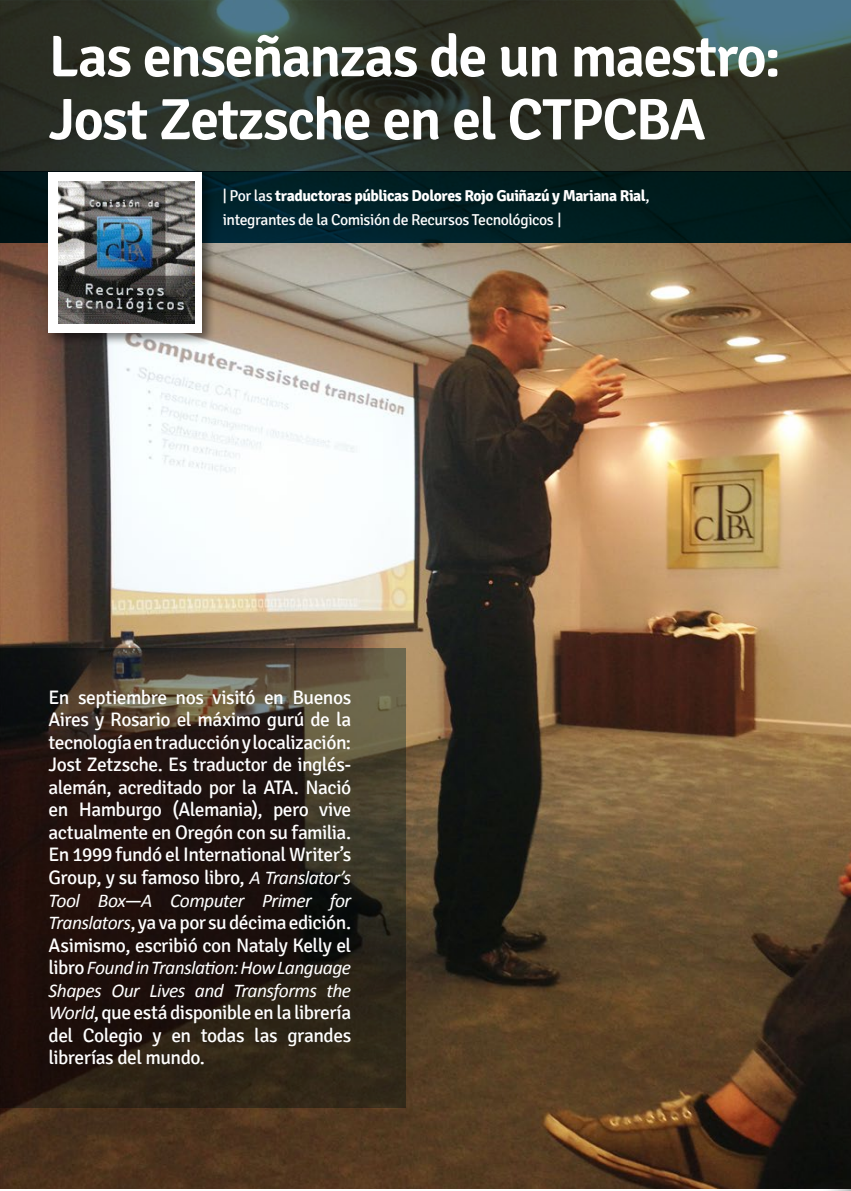
<style>
.page{position:relative;width:851px;height:1191px;background:#fff}
.page>*{position:absolute;margin:0;border:0;box-sizing:border-box;transform-origin:0 0}
.t1{font:600 58.5px/63px "Signika";letter-spacing:-.03em;color:#fff}
.t2{font:19.5px/22.5px "Signika";letter-spacing:-.03em;color:#fff;text-align:justify}
.t3{font:italic 19.5px/22.5px "Calibri";letter-spacing:-.025em;color:#fff}
.t4{font:15.75px/24px "Signika";letter-spacing:-.03em;color:#fff}
.s1{font-weight:700}
.s2{font-family:"Calibri";font-style:italic}
.s3{font-family:"Signika";font-style:normal}
</style>
<div class="page">
<img style="left:0;top:243px;width:850px;height:945px">
<svg style="left:0;top:0;width:850px;height:171px;fill:#2e3226"></svg>
<svg style="left:0;top:171px;width:850px;height:72px;fill:#001d1f"></svg>
<svg style="left:0;top:648px;width:405px;height:459px"></svg>
<div style="left:44px;top:168px;width:171px;height:178px;background:#000;opacity:.5"></div>
<div style="left:49px;top:172px;width:153px;height:161px;background:#fff"></div>
<img style="left:58px;top:181px;width:136px;height:142px">
<h1 class="t1" style="left:49px;top:26px;width:733px">Las enseñanzas de un maestro:<br>Jost Zetzsche en el CTPCBA</h1>
<p class="t4" style="left:223px;top:184px;width:428px">| Por las <span class="s1">traductoras públicas Dolores Rojo Guiñazú y Mariana Rial</span>, integrantes de la Comisión de Recursos Tecnológicos |</p>
<p class="t2" style="left:49px;top:686px;width:304px">En septiembre nos visitó en Buenos Aires y Rosario el máximo gurú de la tecnología en traducción y localización:<br>Jost Zetzsche. Es traductor de inglés&shy;alemán, acreditado por la ATA. Nació en Hamburgo (Alemania), pero vive actualmente en Oregón con su familia.<br>En 1999 fundó el International Writer’s Group, y su famoso libro, <span class="s2">A Translator’s</span></p>
<p class="t3" style="left:49px;top:888px;width:304px">Tool Box—A Computer Primer for</p>
<p class="t2" style="left:49px;top:911px;width:304px"><span class="s2">Translators</span>, ya va por su décima edición.<br>Asimismo, escribió con Nataly Kelly el</p>
<p class="t3" style="left:49px;top:955px;width:304px"><span class="s3">libro</span>Found in Translation: How Language<br>Shapes Our Lives and Transforms the</p>
<p class="t2" style="left:49px;top:1001px;width:304px"><span class="s2">World</span>, que está disponible en la librería del Colegio y en todas las grandes librerías del mundo.</p>
</div>
